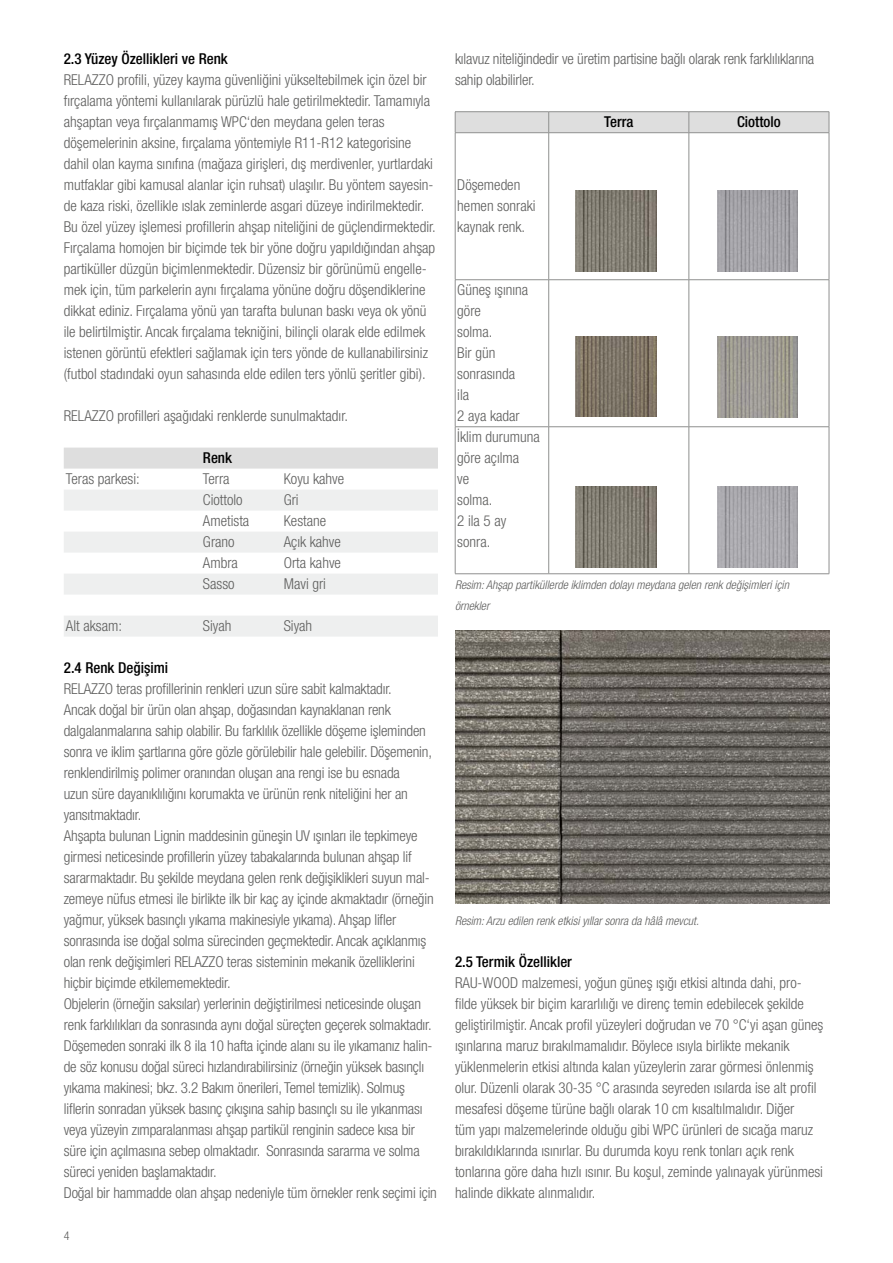
<style>
.page{position:relative;width:893px;height:1263px;background:#fff}
.page>*{position:absolute;margin:0;border:0;box-sizing:border-box;transform-origin:0 0}
.t1{font:300 condensed 15px/21px "Helvetica Neue LT Com";color:#5e5e5d}
.t2{font:500 condensed 15px "Helvetica Neue LT Com";color:#000}
.t3{font:italic 300 condensed 12px/21px "Helvetica Neue LT Com";color:#5e5e5d}
.t4{font:300 condensed 12px "Helvetica Neue LT Com";color:#5e5e5d}
</style>
<div class="page">
<div style="left:64px;top:448px;width:374px;height:21px;background:#dedede"></div>
<svg style="left:64px;top:490px;width:374px;height:147px;fill:#eeefef"></svg>
<hr style="left:455px;top:111px;width:94px;height:1px;background:#8f908f">
<hr style="left:549px;top:111px;width:140px;height:1px;background:#8f908f">
<hr style="left:689px;top:111px;width:140px;height:1px;background:#8f908f">
<div style="left:455px;top:112px;width:375px;height:21px;background:#dedede"></div>
<hr style="left:455px;top:132px;width:94px;height:1px;background:#8f908f">
<hr style="left:455px;top:133px;width:1px;height:147px;background:#8f908f">
<hr style="left:549px;top:132px;width:140px;height:1px;background:#8f908f">
<hr style="left:548px;top:133px;width:1px;height:147px;background:#8f908f">
<hr style="left:689px;top:132px;width:140px;height:1px;background:#8f908f">
<hr style="left:689px;top:133px;width:1px;height:147px;background:#8f908f">
<hr style="left:829px;top:133px;width:1px;height:147px;background:#8f908f">
<hr style="left:455px;top:279px;width:94px;height:1px;background:#8f908f">
<hr style="left:455px;top:280px;width:1px;height:147px;background:#8f908f">
<hr style="left:549px;top:279px;width:140px;height:1px;background:#8f908f">
<hr style="left:548px;top:280px;width:1px;height:147px;background:#8f908f">
<hr style="left:689px;top:279px;width:140px;height:1px;background:#8f908f">
<hr style="left:689px;top:280px;width:1px;height:147px;background:#8f908f">
<hr style="left:829px;top:280px;width:1px;height:147px;background:#8f908f">
<hr style="left:455px;top:426px;width:94px;height:1px;background:#8f908f">
<hr style="left:455px;top:427px;width:1px;height:147px;background:#8f908f">
<hr style="left:549px;top:426px;width:140px;height:1px;background:#8f908f">
<hr style="left:548px;top:427px;width:1px;height:147px;background:#8f908f">
<hr style="left:689px;top:426px;width:140px;height:1px;background:#8f908f">
<hr style="left:689px;top:427px;width:1px;height:147px;background:#8f908f">
<hr style="left:829px;top:427px;width:1px;height:147px;background:#8f908f">
<hr style="left:455px;top:573px;width:94px;height:1px;background:#8f908f">
<hr style="left:549px;top:573px;width:140px;height:1px;background:#8f908f">
<hr style="left:689px;top:573px;width:140px;height:1px;background:#8f908f">
<img style="left:576px;top:190px;width:81px;height:81px">
<img style="left:576px;top:487px;width:81px;height:81px">
<img style="left:717px;top:190px;width:81px;height:81px">
<img style="left:576px;top:336px;width:81px;height:81px">
<img style="left:717px;top:336px;width:81px;height:81px">
<img style="left:717px;top:486px;width:81px;height:81px">
<img style="left:455px;top:631px;width:374px;height:273px">
<p class="t2" style="left:64px;top:49px;width:166px">2.3 Yüzey Özellikleri ve Renk</p>
<p class="t1" style="left:64px;top:69px;width:373px">RELAZZO profili, yüzey kayma güvenliğini yükseltebilmek için özel bir fırçalama yöntemi kullanılarak pürüzlü hale getirilmektedir. Tamamıyla ahşaptan veya fırçalanmamış WPC‘den meydana gelen teras döşemelerinin aksine, fırçalama yöntemiyle R11-R12 kategorisine dahil olan kayma sınıfına (mağaza girişleri, dış merdivenler, yurtlardaki mutfaklar gibi kamusal alanlar için ruhsat) ulaşılır. Bu yöntem sayesin&shy;de kaza riski, özellikle ıslak zeminlerde asgari düzeye indirilmektedir.<br>Bu özel yüzey işlemesi profillerin ahşap niteliğini de güçlendirmektedir.<br>Fırçalama homojen bir biçimde tek bir yöne doğru yapıldığından ahşap partiküller düzgün biçimlenmektedir. Düzensiz bir görünümü engelle&shy;mek için, tüm parkelerin aynı fırçalama yönüne doğru döşendiklerine dikkat ediniz. Fırçalama yönü yan tarafta bulunan baskı veya ok yönü ile belirtilmiştir. Ancak fırçalama tekniğini, bilinçli olarak elde edilmek istenen görüntü efektleri sağlamak için ters yönde de kullanabilirsiniz (futbol stadındaki oyun sahasında elde edilen ters yönlü şeritler gibi).</p>
<p class="t1" style="left:64px;top:405px;width:286px">RELAZZO profilleri aşağıdaki renklerde sunulmaktadır.</p>
<p class="t2" style="left:203px;top:448px;width:31px">Renk</p>
<p class="t1" style="left:66px;top:468px;width:75px">Teras parkesi:</p>
<p class="t1" style="left:203px;top:468px;width:28px">Terra</p>
<p class="t1" style="left:284px;top:468px;width:62px">Koyu kahve</p>
<p class="t1" style="left:203px;top:489px;width:41px">Ciottolo</p>
<p class="t1" style="left:284px;top:489px;width:16px">Gri</p>
<p class="t1" style="left:203px;top:510px;width:48px">Ametista</p>
<p class="t1" style="left:284px;top:510px;width:44px">Kestane</p>
<p class="t1" style="left:203px;top:531px;width:33px">Grano</p>
<p class="t1" style="left:284px;top:531px;width:59px">Açık kahve</p>
<p class="t1" style="left:203px;top:552px;width:37px">Ambra</p>
<p class="t1" style="left:284px;top:552px;width:59px">Orta kahve</p>
<p class="t1" style="left:203px;top:573px;width:33px">Sasso</p>
<p class="t1" style="left:284px;top:573px;width:44px">Mavi gri</p>
<p class="t1" style="left:66px;top:615px;width:58px">Alt aksam:</p>
<p class="t1" style="left:203px;top:615px;width:30px">Siyah</p>
<p class="t1" style="left:284px;top:615px;width:30px">Siyah</p>
<p class="t2" style="left:64px;top:658px;width:106px">2.4 Renk Değişimi</p>
<p class="t1" style="left:64px;top:678px;width:375px">RELAZZO teras profillerinin renkleri uzun süre sabit kalmaktadır.<br>Ancak doğal bir ürün olan ahşap, doğasından kaynaklanan renk dalgalanmalarına sahip olabilir. Bu farklılık özellikle döşeme işleminden sonra ve iklim şartlarına göre gözle görülebilir hale gelebilir. Döşemenin, renklendirilmiş polimer oranından oluşan ana rengi ise bu esnada<br>uzun süre dayanıklılığını korumakta ve ürünün renk niteliğini her an yansıtmaktadır.<br>Ahşapta bulunan Lignin maddesinin güneşin UV ışınları ile tepkimeye girmesi neticesinde profillerin yüzey tabakalarında bulunan ahşap lif sararmaktadır. Bu şekilde meydana gelen renk değişiklikleri suyun mal&shy;zemeye nüfus etmesi ile birlikte ilk bir kaç ay içinde akmaktadır (örneğin yağmur, yüksek basınçlı yıkama makinesiyle yıkama). Ahşap lifler sonrasında ise doğal solma sürecinden geçmektedir. Ancak açıklanmış olan renk değişimleri RELAZZO teras sisteminin mekanik özelliklerini hiçbir biçimde etkilememektedir.<br>Objelerin (örneğin saksılar) yerlerinin değiştirilmesi neticesinde oluşan renk farklılıkları da sonrasında aynı doğal süreçten geçerek solmaktadır.<br>Döşemeden sonraki ilk 8 ila 10 hafta içinde alanı su ile yıkamanız halin&shy;de söz konusu doğal süreci hızlandırabilirsiniz (örneğin yüksek basınçlı yıkama makinesi; bkz. 3.2 Bakım önerileri, Temel temizlik). Solmuş liflerin sonradan yüksek basınç çıkışına sahip basınçlı su ile yıkanması veya yüzeyin zımparalanması ahşap partikül renginin sadece kısa bir süre için açılmasına sebep olmaktadır. Sonrasında sararma ve solma süreci yeniden başlamaktadır.<br>Doğal bir hammadde olan ahşap nedeniyle tüm örnekler renk seçimi için</p>
<p class="t4" style="left:64px;top:1228px;width:7px">4</p>
<p class="t1" style="left:455px;top:48px;width:361px">kılavuz niteliğindedir ve üretim partisine bağlı olarak renk farklılıklarına sahip olabilirler.</p>
<p class="t2" style="left:604px;top:112px;width:31px">Terra</p>
<p class="t2" style="left:737px;top:112px;width:45px">Ciottolo</p>
<p class="t1" style="left:457px;top:174px;width:80px">Döşemeden hemen sonraki kaynak renk.</p>
<p class="t1" style="left:457px;top:279px;width:84px">Güneş ışınına göre<br>solma.<br>Bir gün sonrasında<br>ila<br>2 aya kadar<br>İklim durumuna göre açılma<br>ve<br>solma.<br>2 ila 5 ay sonra.</p>
<p class="t3" style="left:455px;top:574px;width:336px">Resim: Ahşap partiküllerde iklimden dolayı meydana gelen renk değişimleri için örnekler</p>
<p class="t3" style="left:455px;top:910px;width:245px">Resim: Arzu edilen renk etkisi yıllar sonra da hâlâ mevcut.</p>
<p class="t2" style="left:455px;top:952px;width:118px">2.5 Termik Özellikler</p>
<p class="t1" style="left:455px;top:972px;width:370px">RAU-WOOD malzemesi, yoğun güneş ışığı etkisi altında dahi, pro&shy;filde yüksek bir biçim kararlılığı ve direnç temin edebilecek şekilde geliştirilmiştir. Ancak profil yüzeyleri doğrudan ve 70 °C‘yi aşan güneş ışınlarına maruz bırakılmamalıdır. Böylece ısıyla birlikte mekanik yüklenmelerin etkisi altında kalan yüzeylerin zarar görmesi önlenmiş olur. Düzenli olarak 30-35 °C arasında seyreden ısılarda ise alt profil mesafesi döşeme türüne bağlı olarak 10 cm kısaltılmalıdır. Diğer<br>tüm yapı malzemelerinde olduğu gibi WPC ürünleri de sıcağa maruz bırakıldıklarında ısınırlar. Bu durumda koyu renk tonları açık renk tonlarına göre daha hızlı ısınır. Bu koşul, zeminde yalınayak yürünmesi halinde dikkate alınmalıdır.</p>
</div>
